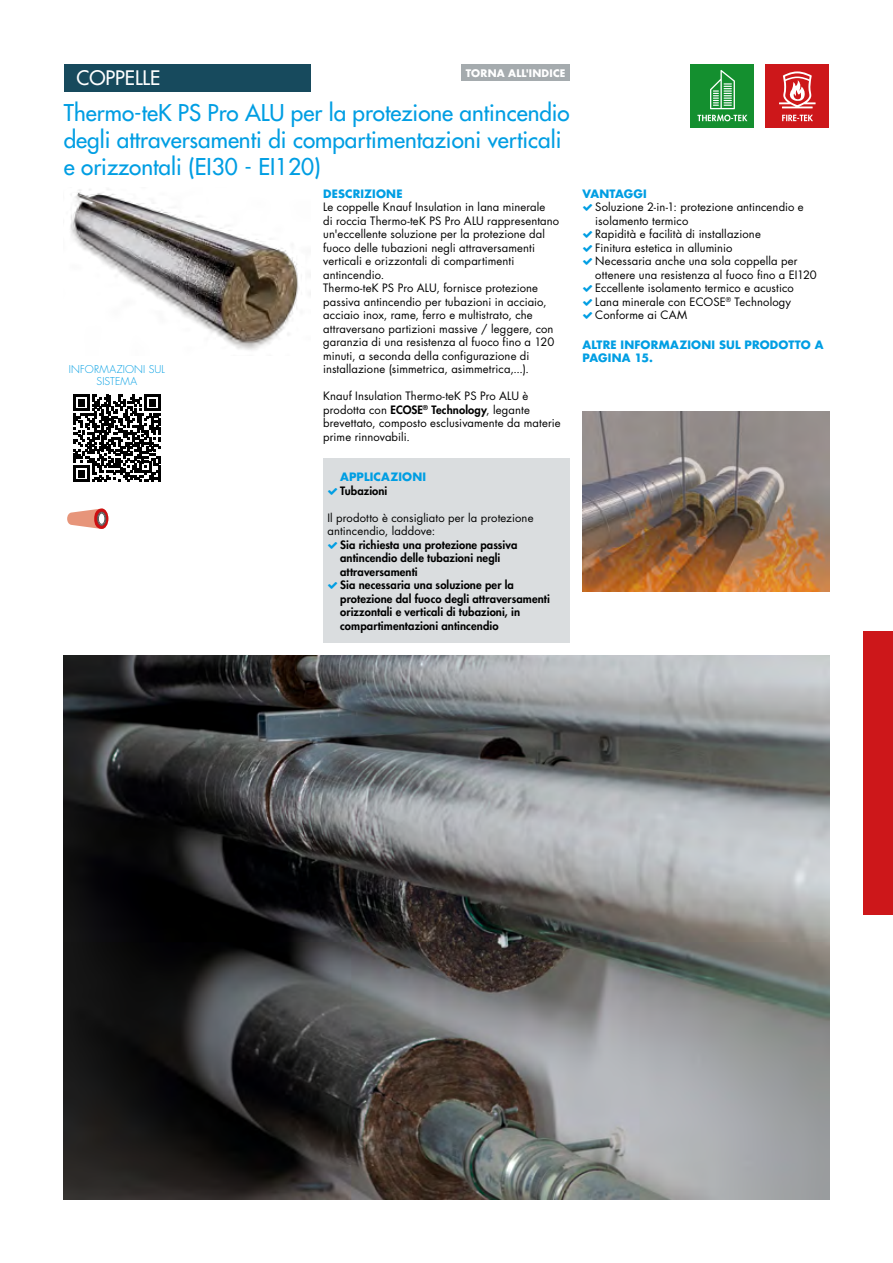
<style>
.page{position:relative;width:893px;height:1263px;background:#fff}
.page>*{position:absolute;margin:0;border:0;box-sizing:border-box;transform-origin:0 0}
.t1{font:500 22.5px/27px "Futura KNAUF";color:#009ee3}
.t2{font:500 19.5px "Futura KNAUF";color:#fff}
.t3{font:11.25px/13.5px "Futura KNAUF";letter-spacing:.01em;color:#000}
.t4{font:800 11.25px/13.5px "Futura KNAUF";letter-spacing:.01em;color:#000}
.t5{font:700 11.25px/13.5px "Futura KNAUF";letter-spacing:.015em;color:#009ee3}
.t6{font:300 10.5px/12px "Futura KNAUF";letter-spacing:.015em;color:#009ee3;text-align:center}
.t7{font:700 10.2px "Futura KNAUF";letter-spacing:.02em;color:#fff}
.s1{font-weight:800}
</style>
<div class="page">
<svg style="left:67px;top:508px;width:41px;height:21px"></svg>
<div style="left:97px;top:512px;width:9px;height:13px;border:1px solid #565655;border-radius:50%"></div>
<div style="left:98px;top:513px;width:7px;height:11px;background:#fff;border-radius:50%"></div>
<div style="left:98px;top:513px;width:7px;height:11px;border:1px solid #565655;border-radius:50%"></div>
<svg style="left:73px;top:395px;width:88px;height:87px"></svg>
<hr style="left:158px;top:465px;width:3px;height:17px;background:#000">
<img style="left:583px;top:411px;width:246px;height:181px">
<img style="left:70px;top:189px;width:229px;height:162px">
<div style="left:323px;top:458px;width:247px;height:184px;background:#dadddf"></div>
<div style="left:64px;top:64px;width:246px;height:28px;background:#174a5d"></div>
<div style="left:765px;top:64px;width:64px;height:64px;background:#cd171a"></div>
<svg style="left:779px;top:71px;width:37px;height:37px"></svg>
<svg style="left:782px;top:115px;width:31px;height:6px"></svg>
<div style="left:691px;top:64px;width:63px;height:64px;background:#148f2f"></div>
<svg style="left:697px;top:115px;width:50px;height:6px"></svg>
<svg style="left:710px;top:70px;width:25px;height:39px"></svg>
<div style="left:863px;top:631px;width:30px;height:284px;background:#cd171a"></div>
<img style="left:64px;top:656px;width:765px;height:543px">
<div style="left:462px;top:64px;width:108px;height:17px;background:#a5abae"></div>
<p class="t7" style="left:466px;top:66px;width:101px">TORNA ALL'INDICE</p>
<h2 class="t2" style="left:77px;top:66px;width:85px">COPPELLE</h2>
<h1 class="t1" style="left:64px;top:99px;width:507px">Thermo-teK PS Pro ALU per la protezione antincendio degli attraversamenti di compartimentazioni verticali e orizzontali (EI30 - EI120)</h1>
<p class="t5" style="left:323px;top:186px;width:81px">DESCRIZIONE</p>
<p class="t3" style="left:323px;top:200px;width:238px">Le coppelle Knauf Insulation in lana minerale<br>di roccia Thermo-teK PS Pro ALU rappresentano un'eccellente soluzione per la protezione dal fuoco delle tubazioni negli attraversamenti verticali e orizzontali di compartimenti antincendio.<br>Thermo-teK PS Pro ALU, fornisce protezione passiva antincendio per tubazioni in acciaio, acciaio inox, rame, ferro e multistrato, che attraversano partizioni massive / leggere, con garanzia di una resistenza al fuoco fino a 120 minuti, a seconda della configurazione di installazione (simmetrica, asimmetrica,...).</p>
<p class="t3" style="left:323px;top:389px;width:239px">Knauf Insulation Thermo-teK PS Pro ALU è prodotta con <span class="s1">ECOSE</span><sup>®</sup> <span class="s1">Technology</span>, legante brevettato, composto esclusivamente da materie prime rinnovabili.</p>
<p class="t5" style="left:340px;top:470px;width:87px">APPLICAZIONI</p>
<p class="t4" style="left:340px;top:484px;width:49px">Tubazioni</p>
<p class="t3" style="left:327px;top:511px;width:208px">Il prodotto è consigliato per la protezione antincendio, laddove:</p>
<p class="t4" style="left:340px;top:538px;width:211px">Sia richiesta una protezione passiva antincendio delle tubazioni negli attraversamenti<br>Sia necessaria una soluzione per la protezione dal fuoco degli attraversamenti orizzontali e verticali di tubazioni, in compartimentazioni antincendio</p>
<p class="t6" style="left:69px;top:364px;width:98px">INFORMAZIONI SUL<br>SISTEMA</p>
<p class="t5" style="left:583px;top:186px;width:66px">VANTAGGI</p>
<p class="t3" style="left:595px;top:200px;width:223px">Soluzione 2-in-1: protezione antincendio e isolamento termico<br>Rapidità e facilità di installazione<br>Finitura estetica in alluminio<br>Necessaria anche una sola coppella per ottenere una resistenza al fuoco fino a EI120<br>Eccellente isolamento termico e acustico Lana minerale con ECOSE<sup>®</sup> Technology Conforme ai CAM</p>
<p class="t5" style="left:583px;top:338px;width:242px">ALTRE INFORMAZIONI SUL PRODOTTO A<br>PAGINA 15.</p>
</div>
